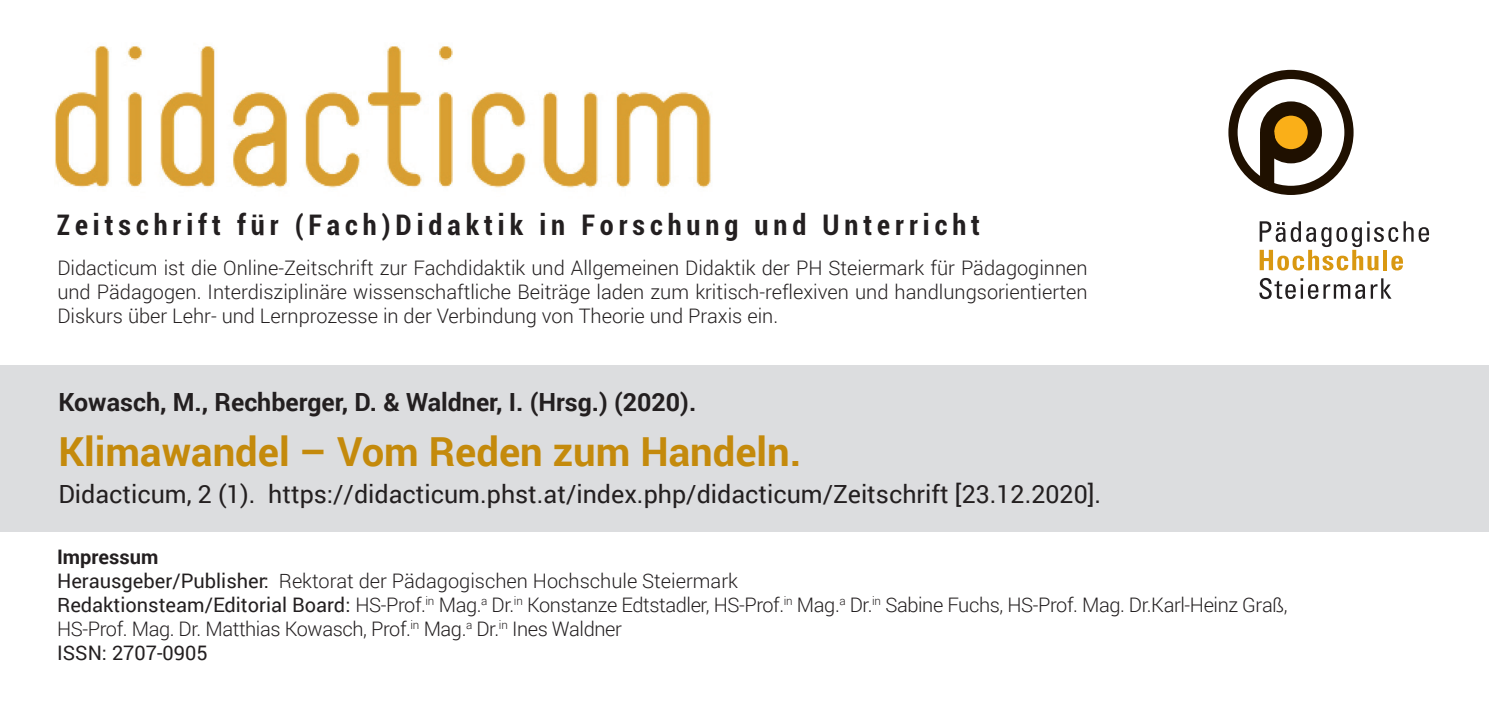
<style>
.page{position:relative;width:1489px;height:702px;background:#fff}
.page>*{position:absolute;margin:0;border:0;box-sizing:border-box;transform-origin:0 0}
.t1{font:700 40px "Roboto";color:#c48a0c}
.t2{font:700 condensed 28.25px "Roboto";letter-spacing:.175em;color:#231f20}
.t3{font:25px "Roboto";color:#231f20}
.t4{font:700 25px "Roboto";color:#231f20}
.t5{font:300 20px/24px "Roboto";letter-spacing:-.02em;color:#231f20}
.s1{font-weight:700}
.s2{font-weight:400}
</style>
<div class="page">
<div style="left:0;top:365px;width:1488px;height:166px;background:#dcdddf"></div>
<img style="left:55px;top:46px;width:656px;height:142px">
<svg style="left:1232px;top:74px;width:116px;height:116px"></svg>
<div style="left:1228px;top:70px;width:125px;height:125px;border:9px solid #1f1000;border-radius:50%"></div>
<svg style="left:1252px;top:94px;width:76px;height:101px"></svg>
<svg style="left:1259px;top:278px;width:132px;height:21px"></svg>
<svg style="left:1259px;top:221px;width:169px;height:49px"></svg>
<h2 class="t2" style="left:57px;top:205px;width:924px">Zeitschrift für (Fach)Didaktik in Forschung und Unterricht</h2>
<p class="t5" style="left:57px;top:255px;width:1031px;text-align:justify">Didacticum ist die Online-Zeitschrift zur Fachdidaktik und Allgemeinen Didaktik der PH Steiermark für Pädagoginnen und Pädagogen. Interdisziplinäre wissenschaftliche Beiträge laden zum kritisch-reflexiven und handlungsorientierten Diskurs über Lehr- und Lernprozesse in der Verbindung von Theorie und Praxis ein.</p>
<p class="t4" style="left:58px;top:384px;width:639px">Kowasch, M., Rechberger, D. &amp; Waldner, I. (Hrsg.) (2020).</p>
<h1 class="t1" style="left:58px;top:423px;width:744px">Klimawandel – Vom Reden zum Handeln.</h1>
<p class="t3" style="left:58px;top:476px;width:1044px">Didacticum, 2 (1). https://didacticum.phst.at/index.php/didacticum/Zeitschrift [23.12.2020].</p>
<p class="t5" style="left:57px;top:544px;width:1231px"><span class="s1">Impressum<br></span><span class="s2">Herausgeber/Publisher:</span> Rektorat der Pädagogischen Hochschule Steiermark<br><span class="s2">Redaktionsteam/Editorial Board:</span> HS-Prof.<sup>in</sup> Mag.<sup>a</sup> Dr.<sup>in</sup> Konstanze Edtstadler, HS-Prof.<sup>in</sup> Mag.<sup>a</sup> Dr.<sup>in</sup> Sabine Fuchs, HS-Prof. Mag. Dr.Karl-Heinz Graß, HS-Prof. Mag. Dr. Matthias Kowasch, Prof.<sup>in</sup> Mag.<sup>a</sup> Dr.<sup>in</sup> Ines Waldner<br><span class="s2">ISSN: 2707-0905</span></p>
</div>
